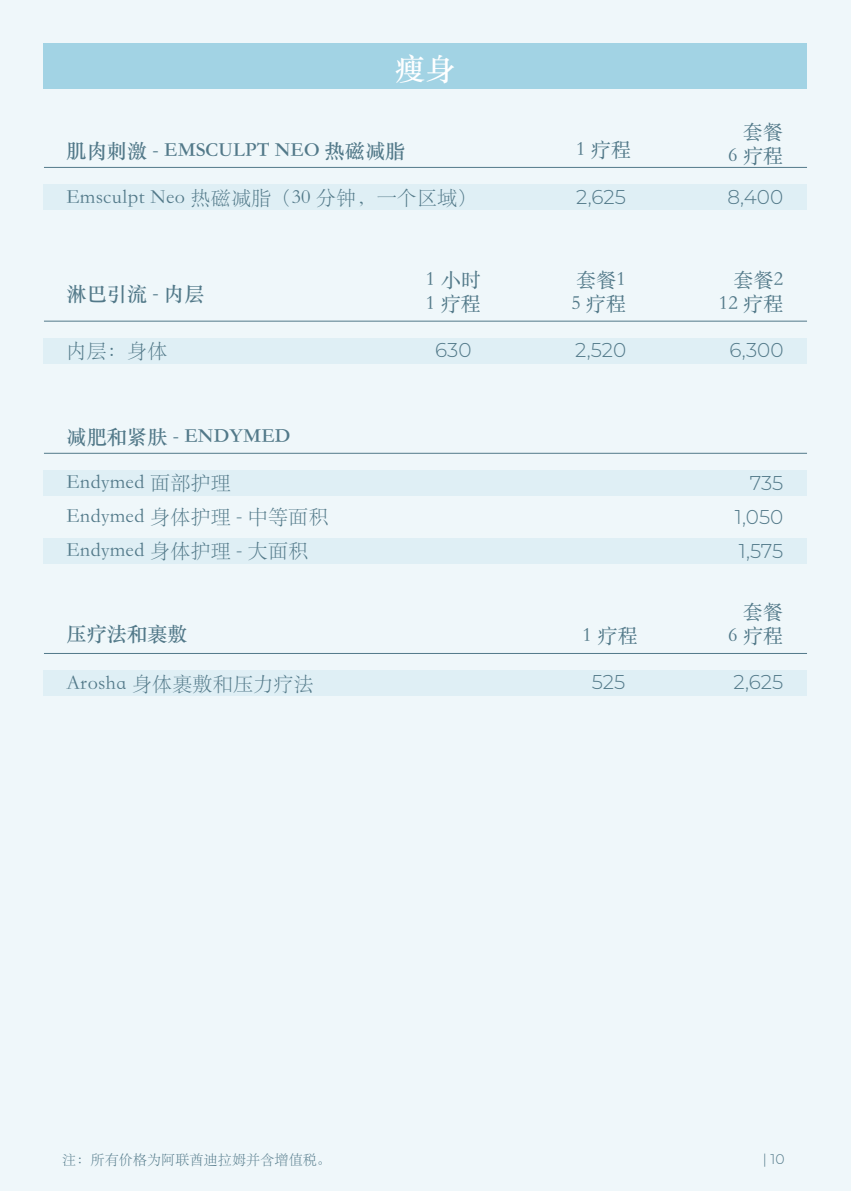
<style>
.page{position:relative;width:851px;height:1191px;background:#fff}
.page>*{position:absolute;margin:0;border:0;box-sizing:border-box;transform-origin:0 0}
.t1{font:30px "ST Songti SC Bold";color:#fff}
.t2{font:20px/34px "ST Songti SC Light";letter-spacing:.01em;color:#527989}
.t3{font:20px "ST Songti SC Bold";letter-spacing:.01em;color:#527989}
.t4{font:300 20px/34px "Montserrat";color:#527989;text-align:justify}
.t5{font:20px/24px "ST Songti SC Regular";letter-spacing:.01em;color:#527989;text-align:right}
.t6{font:14px "ST Songti SC Light";letter-spacing:.01em;color:#527989}
.t7{font:300 14px "Montserrat";color:#527989}
</style>
<div class="page">
<div style="left:0;top:0;width:850px;height:1191px;background:#eff7fa"></div>
<div style="left:44px;top:44px;width:762px;height:45px;background:#a2d3e4"></div>
<div style="left:44px;top:184px;width:762px;height:26px;background:#dfeff5"></div>
<hr style="left:44px;top:167px;width:762px;height:1px;background:#527989">
<div style="left:44px;top:338px;width:762px;height:26px;background:#dfeff5"></div>
<hr style="left:44px;top:321px;width:762px;height:1px;background:#527989">
<div style="left:44px;top:470px;width:762px;height:26px;background:#dfeff5"></div>
<div style="left:44px;top:538px;width:762px;height:26px;background:#dfeff5"></div>
<hr style="left:44px;top:453px;width:762px;height:1px;background:#527989">
<div style="left:44px;top:670px;width:762px;height:26px;background:#dfeff5"></div>
<hr style="left:44px;top:653px;width:762px;height:1px;background:#527989">
<h1 class="t1" style="left:395px;top:50px;width:62px">瘦身</h1>
<p class="t5" style="left:728px;top:119px;width:56px">套餐<br>6 疗程</p>
<p class="t5" style="left:576px;top:137px;width:56px">1 疗程</p>
<p class="t3" style="left:66px;top:138px;width:340px">肌肉刺激 - EMSCULPT NEO 热磁减脂</p>
<p class="t2" style="left:66px;top:179px;width:412px">Emsculpt Neo 热磁减脂（30 分钟，一个区域）</p>
<p class="t4" style="left:576px;top:179px;width:51px">2,625</p>
<p class="t4" style="left:727px;top:179px;width:57px">8,400</p>
<p class="t3" style="left:66px;top:281px;width:139px">淋巴引流 - 内层</p>
<p class="t5" style="left:426px;top:267px;width:56px;text-align:left">1 小时<br>1 疗程</p>
<p class="t5" style="left:718px;top:267px;width:66px">套餐2<br>12 疗程</p>
<p class="t5" style="left:571px;top:267px;width:56px;text-align:left">套餐1<br>5 疗程</p>
<p class="t2" style="left:67px;top:333px;width:102px">内层：身体</p>
<p class="t4" style="left:435px;top:332px;width:38px">630</p>
<p class="t4" style="left:575px;top:332px;width:52px">2,520</p>
<p class="t4" style="left:729px;top:332px;width:55px">6,300</p>
<p class="t3" style="left:66px;top:424px;width:225px">减肥和紧肤 - ENDYMED</p>
<p class="t2" style="left:66px;top:465px;width:263px">Endymed 面部护理<br>Endymed 身体护理 - 中等面积<br>Endymed 身体护理 - 大面积</p>
<p class="t4" style="left:734px;top:466px;width:50px;text-indent:15px">735<br>1,050<br>1,575</p>
<p class="t5" style="left:728px;top:599px;width:56px">套餐<br>6 疗程</p>
<p class="t3" style="left:66px;top:621px;width:122px">压疗法和裹敷</p>
<p class="t2" style="left:66px;top:665px;width:249px">Arosha 身体裹敷和压力疗法</p>
<p class="t4" style="left:591px;top:665px;width:35px">525</p>
<p class="t4" style="left:733px;top:665px;width:51px">2,625</p>
<p class="t5" style="left:582px;top:623px;width:56px">1 疗程</p>
<p class="t6" style="left:62px;top:1151px;width:270px">注：所有价格为阿联酋迪拉姆并含增值税。</p>
<p class="t7" style="left:762px;top:1149px;width:23px">| 10</p>
</div>
